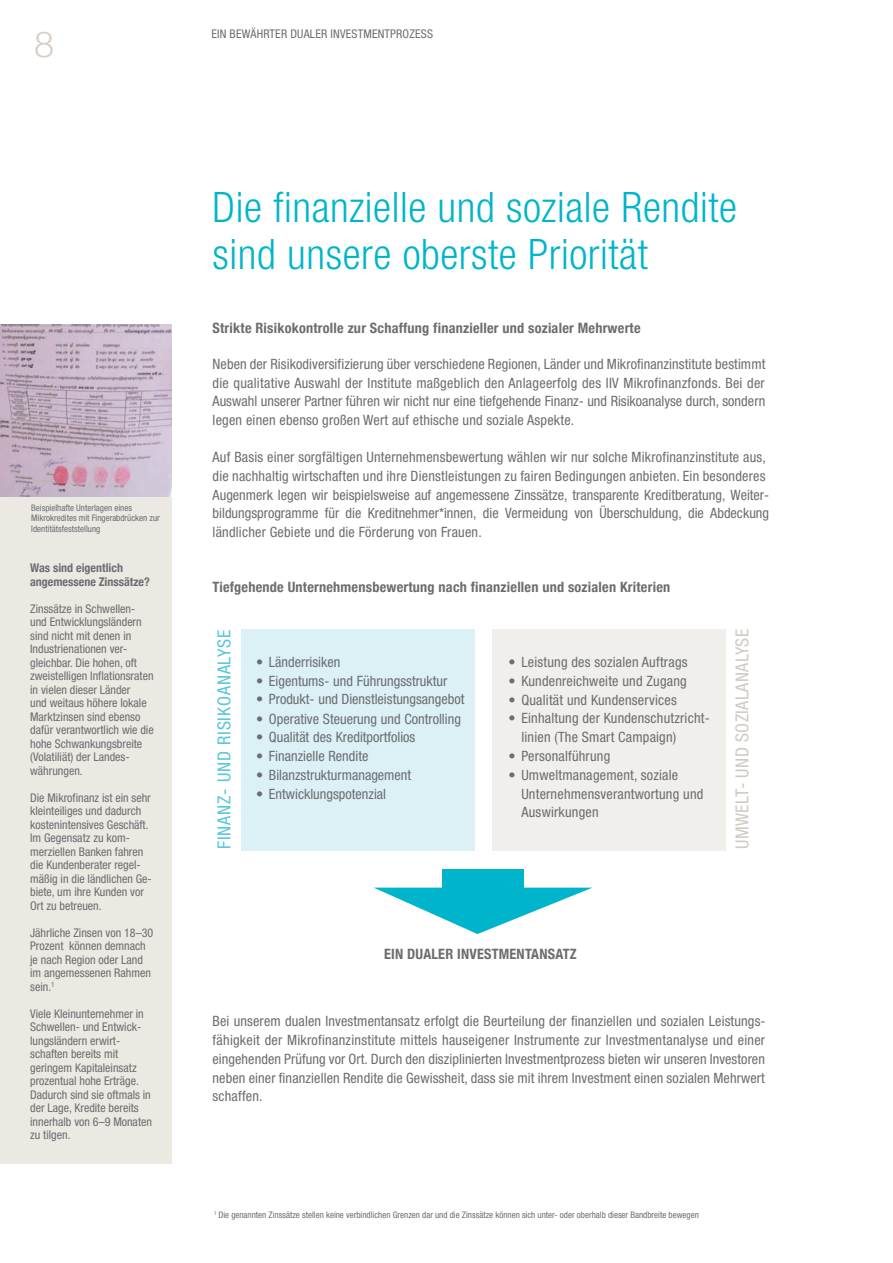
<style>
.page{position:relative;width:893px;height:1263px;background:#fff}
.page>*{position:absolute;margin:0;border:0;box-sizing:border-box;transform-origin:0 0}
.t1{font:300 condensed 42px/46.5px "Helvetica Neue";letter-spacing:.015em;color:#00b5cb}
.t2{font:300 36px "Helvetica Neue";color:#d8d0c4}
.t3{font:condensed 18px "Helvetica Neue";letter-spacing:.05em;color:#57c7d8}
.t4{font:condensed 18px "Helvetica Neue";letter-spacing:.025em;color:#cfcac2}
.t5{font:condensed 14.25px/18.8px "Helvetica Neue";letter-spacing:.015em;color:#6c6d70}
.t6{font:700 condensed 14.25px "Helvetica Neue";letter-spacing:.015em;color:#6c6d70}
.t7{font:condensed 12px/13.5px "Helvetica Neue";color:#6c6d70}
.t8{font:700 condensed 12px/13.5px "Helvetica Neue";color:#6c6d70}
.t9{font:condensed 9px/10.5px "Helvetica Neue";color:#6c6d70}
.s1{font-family:"Helvetica Neue LT Std"}
</style>
<div class="page">
<div style="left:0;top:497px;width:172px;height:667px;background:#ece8e2"></div>
<img style="left:0;top:325px;width:172px;height:171px">
<div style="left:241px;top:629px;width:234px;height:221px;background:#dbf1f5"></div>
<div style="left:492px;top:629px;width:234px;height:221px;background:#f1efeb"></div>
<svg style="left:374px;top:888px;width:218px;height:46px"></svg>
<div style="left:443px;top:869px;width:81px;height:26px;background:#00b5cb"></div>
<h2 class="t2" style="left:34px;top:22px;width:22px">8</h2>
<p class="t7" style="left:211px;top:28px;width:223px">EIN BEWÄHRTER DUALER INVESTMENTPROZESS</p>
<p class="t9" style="left:31px;top:503px;width:130px">Beispielhafte Unterlagen eines<br>Mikrokredites mit Fingerabdrücken zur<br>Identitätsfeststellung</p>
<p class="t8" style="left:30px;top:561px;width:121px">Was sind eigentlich angemessene Zinssätze?</p>
<p class="t7" style="left:30px;top:603px;width:125px">Zinssätze in Schwellen&shy;und Entwicklungsländern sind nicht mit denen in<br>Industrienationen ver&shy;gleichbar. Die hohen, oft zweistelligen Inflationsraten in vielen dieser Länder<br>und weitaus höhere lokale<br>Marktzinsen sind ebenso dafür verantwortlich wie die hohe Schwankungsbreite (Volatiliät) der Landes&shy;währungen.</p>
<p class="t7" style="left:30px;top:792px;width:123px">Die Mikrofinanz ist ein sehr kleinteiliges und dadurch kostenintensives Geschäft.<br>Im Gegensatz zu kom&shy;merziellen Banken fahren die Kundenberater regel&shy;mäßig in die ländlichen Ge&shy;biete, um ihre Kunden vor<br>Ort zu betreuen.</p>
<p class="t7" style="left:30px;top:927px;width:125px">Jährliche Zinsen von 18–30<br>Prozent können demnach je nach Region oder Land im angemessenen Rahmen sein.<sup>1</sup></p>
<p class="t7" style="left:30px;top:1008px;width:123px">Viele Kleinunternehmer in<br>Schwellen- und Entwick&shy;lungsländern erwirt - schaften bereits mit geringem Kapitaleinsatz prozentual hohe Erträge.<br>Dadurch sind sie oftmals in der Lage, Kredite bereits innerhalb von 6–9 Monaten zu tilgen.</p>
<h1 class="t1" style="left:213px;top:188px;width:526px">Die finanzielle und soziale Rendite sind unsere oberste Priorität</h1>
<p class="t6" style="left:213px;top:319px;width:430px">Strikte risikokontrolle zur Schaffung finanzieller und sozialer Mehrwerte</p>
<p class="t5" style="left:213px;top:356px;width:554px;text-align:justify">Neben der Risikodiversifizierung über verschiedene Regionen, Länder und Mikrofinanzinstitute bestimmt die qualitative Auswahl der Institute maßgeblich den Anlageerfolg des IIV Mikrofinanzfonds. Bei der Auswahl unserer Partner führen wir nicht nur eine tiefgehende Finanz- und Risikoanalyse durch, sondern legen einen ebenso großen Wert auf ethische und soziale Aspekte.</p>
<p class="t5" style="left:213px;top:449px;width:558px">Auf Basis einer sorgfältigen Unternehmensbewertung wählen wir nur solche Mikrofinanzinstitute aus, die nachhaltig wirtschaften und ihre Dienstleistungen zu fairen Bedingungen anbieten. Ein besonderes<br>Augenmerk legen wir beispielsweise auf angemessene Zinssätze, transparente Kreditberatung, Weiter-</p>
<p class="t5" style="left:213px;top:504px;width:558px;line-height:19.6px">bildungsprogramme für die Kreditnehmer<span class="s1">*</span>innen, die Vermeidung von Überschuldung, die Abdeckung ländlicher Gebiete und die Förderung von Frauen.</p>
<p class="t6" style="left:213px;top:578px;width:459px">Tiefgehende Unternehmensbewertung nach finanziellen und sozialen Kriterien</p>
<p class="t3" style="left:218px;top:849px;width:221px;rotate:-90deg">FINANZ- UND RISIKOANALYSE</p>
<p class="t4" style="left:736px;top:849px;width:221px;rotate:-90deg">UMWELT- UND SOZIALANALYSE</p>
<p class="t5" style="left:509px;top:654px;width:180px">• Leistung des sozialen Auftrags</p>
<p class="t5" style="left:509px;top:673px;width:180px">• Kundenreichweite und Zugang</p>
<p class="t5" style="left:509px;top:691px;width:170px">• Qualität und Kundenservices</p>
<p class="t5" style="left:521px;top:710px;width:190px;text-indent:-13px">• Einhaltung der Kundenschutzricht&shy;linien (The Smart Campaign)</p>
<p class="t5" style="left:509px;top:748px;width:103px">• Personalführung</p>
<p class="t5" style="left:521px;top:766px;width:183px;text-indent:-13px">• Umweltmanagement, soziale<br>Unternehmensverantwortung und<br>Auswirkungen</p>
<p class="t5" style="left:256px;top:654px;width:86px">• Länderrisik<span class="s1">en</span></p>
<p class="t5" style="left:256px;top:673px;width:193px">• Eigentums- und Führungsstruktur</p>
<p class="t5" style="left:256px;top:691px;width:210px">• Produkt- und Dienstleistungsangebot</p>
<p class="t5" style="left:256px;top:710px;width:206px">• Operative Steuerung und Controlling</p>
<p class="t5" style="left:256px;top:729px;width:161px">• Qualität des Kreditportfolios</p>
<p class="t5" style="left:256px;top:748px;width:114px">• Finanzielle Rendite</p>
<p class="t5" style="left:256px;top:767px;width:156px">• Bilanzstrukturmanagement</p>
<p class="t5" style="left:256px;top:785px;width:131px">• Entwicklungspotenzial</p>
<p class="t6" style="left:384px;top:945px;width:194px">EIN DUALEr INVESTMENTANSATZ</p>
<p class="t5" style="left:213px;top:1013px;width:554px;text-align:justify">Bei unserem dualen Investmentansatz erfolgt die Beurteilung der finanziellen und sozialen Lei stungs - fähigkeit der Mikrofinanzinstitute mittels hauseigener Instrumente zur Investmentanalyse und einer eingehenden Prüfung vor Ort. Durch den disziplinierten Investmentprozess bieten wir unseren Investoren neben einer finanziellen Rendite die Gewissheit, dass sie mit ihrem Investment einen sozialen Mehrwert schaffen.</p>
<p class="t9" style="left:214px;top:1210px;width:486px"><sup>1</sup> Die genannten Zinssätze stellen keine verbindlichen Grenzen dar und die Zinssätze können sich unter- oder oberhalb dieser Bandbreite bewegen</p>
</div>
